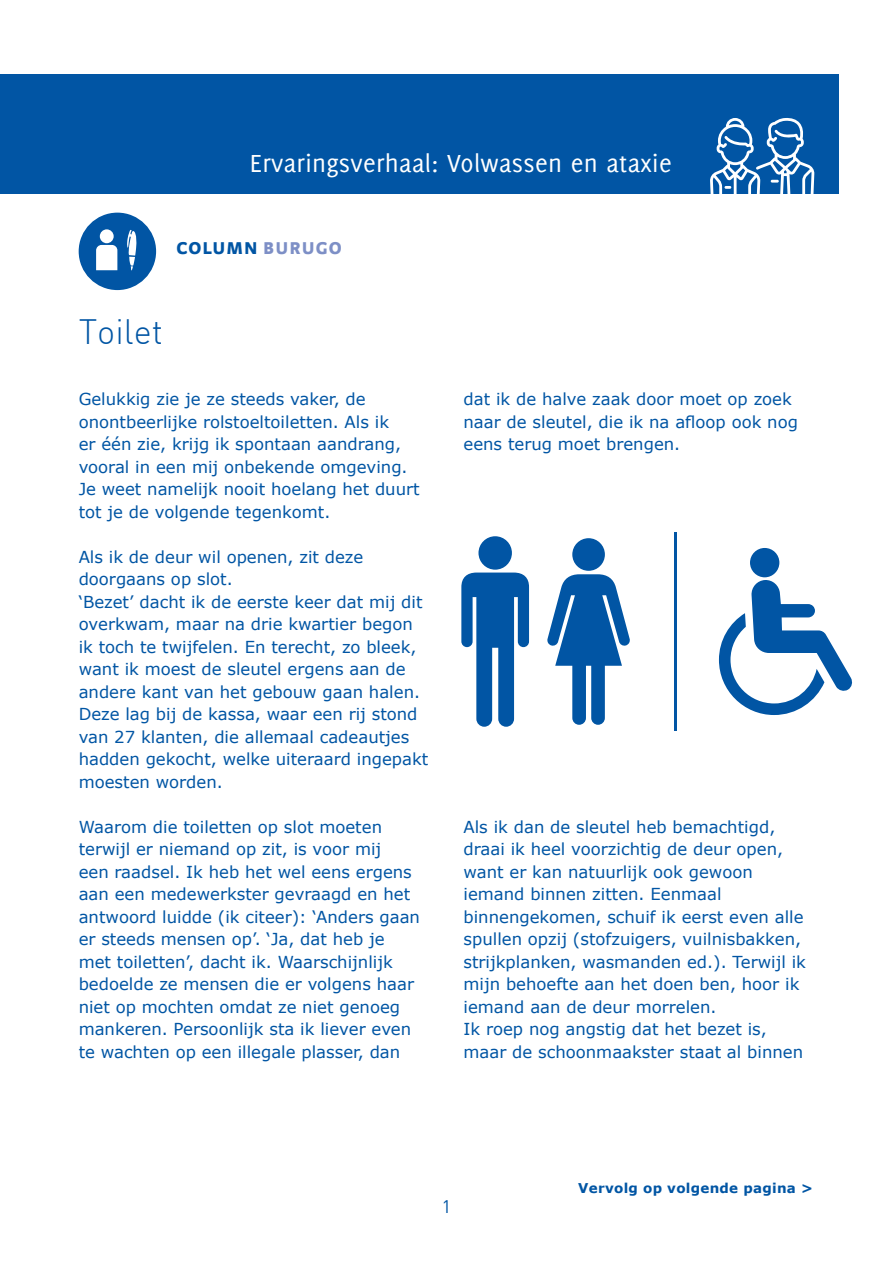
<style>
.page{position:relative;width:893px;height:1263px;background:#fff}
.page>*{position:absolute;margin:0;border:0;box-sizing:border-box;transform-origin:0 0}
.t1{font:300 34.5px "DIN";color:#0155a4}
.t2{font:27px "Delicious";letter-spacing:.01em;color:#fff}
.t3{font:900 18px "Strada TF";letter-spacing:.06em;color:#0155a4}
.t4{font:18px "DIN Pro";color:#0155a4}
.t5{font:16.5px/22.5px "Verdana";color:#0155a4}
.t6{font:700 13.5px "Verdana";letter-spacing:.02em;color:#0155a4}
.s1{color:#7d8fc6}
</style>
<div class="page">
<div style="left:0;top:74px;width:839px;height:119px;background:#0155a4"></div>
<svg style="left:710px;top:118px;width:104px;height:76px"></svg>
<div style="left:79px;top:213px;width:77px;height:77px;background:#0155a4;border-radius:50%"></div>
<div style="left:100px;top:229px;width:14px;height:14px;background:#fff;border-radius:50%"></div>
<svg style="left:96px;top:245px;width:21px;height:25px"></svg>
<svg style="left:127px;top:230px;width:10px;height:40px"></svg>
<div style="left:750px;top:548px;width:29px;height:29px;background:#0155a4;border-radius:50%"></div>
<svg style="left:719px;top:580px;width:134px;height:135px"></svg>
<svg style="left:461px;top:572px;width:68px;height:155px"></svg>
<div style="left:478px;top:536px;width:34px;height:34px;background:#0155a4;border-radius:50%"></div>
<svg style="left:547px;top:574px;width:83px;height:151px"></svg>
<div style="left:572px;top:538px;width:33px;height:33px;background:#0155a4;border-radius:50%"></div>
<hr style="left:674px;top:532px;width:3px;height:199px;background:#0155a4">
<h2 class="t2" style="left:250px;top:148px;width:423px">Ervaringsverhaal: Volwassen en ataxie</h2>
<p class="t3" style="left:176px;top:237px;width:167px">COLUMN <span class="s1">BURUGO</span></p>
<h1 class="t1" style="left:79px;top:311px;width:86px">Toilet</h1>
<p class="t5" style="left:79px;top:388px;width:343px">Gelukkig zie je ze steeds vaker, de onontbeerlijke rolstoeltoiletten. Als ik<br>er één zie, krijg ik spontaan aandrang, vooral in een mij onbekende omgeving.<br>Je weet namelijk nooit hoelang het duurt tot je de volgende tegenkomt.</p>
<p class="t5" style="left:79px;top:545px;width:351px">Als ik de deur wil openen, zit deze doorgaans op slot.<br>‘Bezet’ dacht ik de eerste keer dat mij dit overkwam, maar na drie kwartier begon ik toch te twijfelen. En terecht, zo bleek, want ik moest de sleutel ergens aan de andere kant van het gebouw gaan halen.<br>Deze lag bij de kassa, waar een rij stond van 27 klanten, die allemaal cadeautjes hadden gekocht, welke uiteraard ingepakt moesten worden.</p>
<p class="t5" style="left:79px;top:815px;width:343px">Waarom die toiletten op slot moeten terwijl er niemand op zit, is voor mij<br>een raadsel. Ik heb het wel eens ergens aan een medewerkster gevraagd en het antwoord luidde (ik citeer): ‘Anders gaan er steeds mensen op’. ‘Ja, dat heb je met toiletten’, dacht ik. Waarschijnlijk bedoelde ze mensen die er volgens haar niet op mochten omdat ze niet genoeg mankeren. Persoonlijk sta ik liever even te wachten op een illegale plasser, dan</p>
<p class="t5" style="left:463px;top:388px;width:336px">dat ik de halve zaak door moet op zoek naar de sleutel, die ik na afloop ook nog eens terug moet brengen.</p>
<p class="t5" style="left:463px;top:815px;width:344px">Als ik dan de sleutel heb bemachtigd, draai ik heel voorzichtig de deur open, want er kan natuurlijk ook gewoon iemand binnen zitten. Eenmaal binnengekomen, schuif ik eerst even alle spullen opzij (stofzuigers, vuilnisbakken, strijkplanken, wasmanden ed.). Terwijl ik mijn behoefte aan het doen ben, hoor ik iemand aan de deur morrelen.<br>Ik roep nog angstig dat het bezet is, maar de schoonmaakster staat al binnen</p>
<p class="t4" style="left:442px;top:1194px;width:11px">1</p>
<p class="t6" style="left:578px;top:1178px;width:236px">Vervolg op volgende pagina &gt;</p>
</div>
